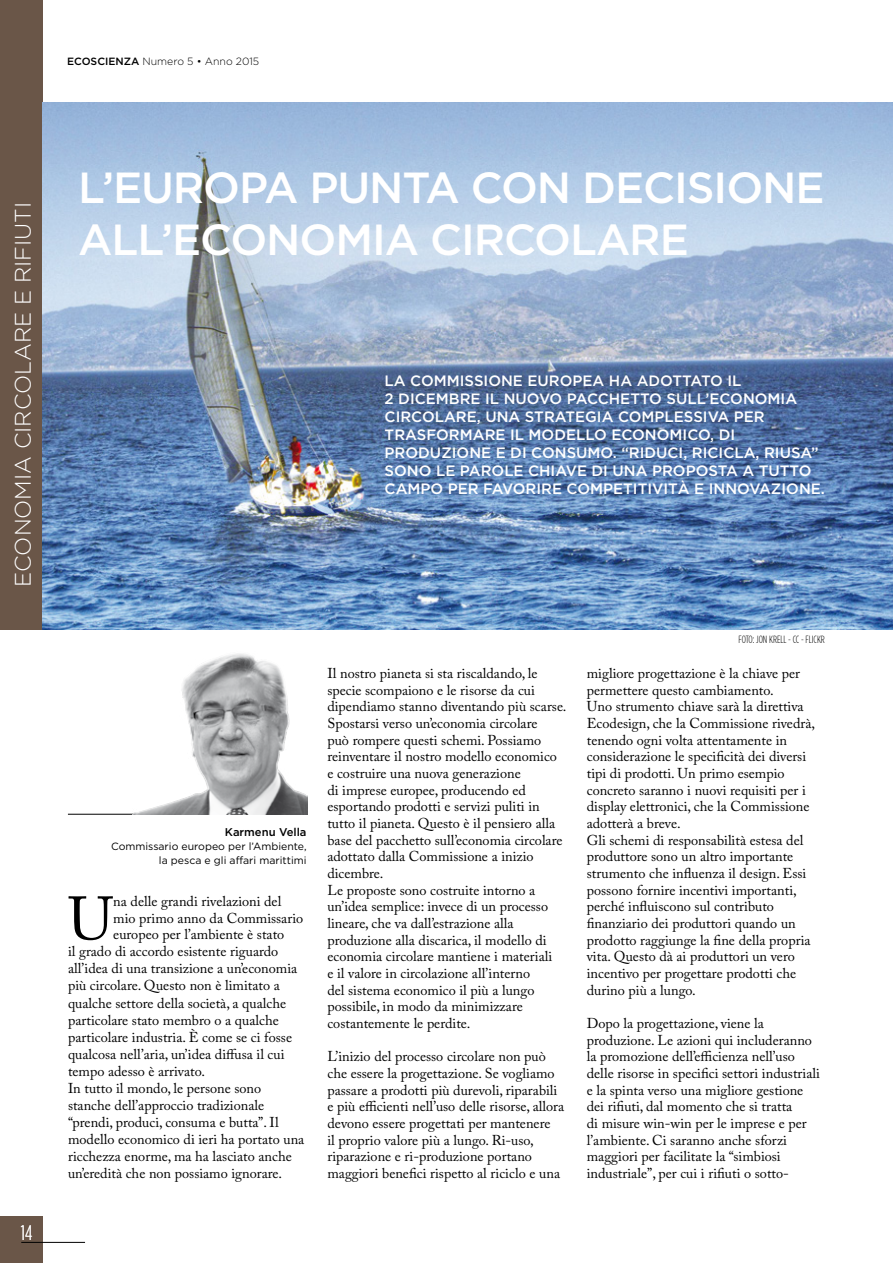
<style>
.page{position:relative;width:893px;height:1263px;background:#fff}
.page>*{position:absolute;margin:0;border:0;box-sizing:border-box;transform-origin:0 0}
.t1{font:60.6px "Adobe Caslon Pro";color:#000}
.t2{font:500 43.5px/52.5px "Gotham HTF";letter-spacing:-.025em;color:#fff}
.t3{font:300 22.5px "Gotham HTF";color:#fff}
.t4{font:300 condensed 21px "Gotham HTF";color:#fff}
.t5{font:500 15px/18px "Gotham HTF";color:#fff}
.t6{font:14.25px/16.6px "Adobe Caslon Pro";color:#000}
.t7{font:500 11.25px "Gotham HTF";color:#000}
.t8{font:10.5px/14.1px "Gotham HTF";color:#000;text-align:right}
.t9{font:300 10.5px "Gotham HTF";color:#000}
.t10{font:300 condensed 10.5px "Gotham HTF";color:#000}
.s1{font-weight:500}
</style>
<div class="page">
<div style="left:0;top:1216px;width:43px;height:47px;background:#6a5648"></div>
<hr style="left:21px;top:1242px;width:64px;height:1px;background:#000">
<div style="left:0;top:0;width:43px;height:629px;background:#6a5648"></div>
<img style="left:43px;top:102px;width:850px;height:527px">
<hr style="left:68px;top:814px;width:240px;height:1px;background:#000">
<img style="left:133px;top:653px;width:175px;height:161px">
<p class="t9" style="left:67px;top:56px;width:194px"><span class="s1">ECOSCIENZA</span> Numero 5 • Anno 2015</p>
<h3 class="t3" style="left:11px;top:587px;width:386px;rotate:-90deg">ECONOMIA CIRCOLARE E RIFIUTI</h3>
<h3 class="t4" style="left:21px;top:1221px;width:13px">14</h3>
<h2 class="t2" style="left:78px;top:160px;width:748px">L’EUROPA PUNTA CON DECISIONE<br>ALL’ECONOMIA CIRCOLARE</h2>
<p class="t5" style="left:385px;top:371px;width:442px">LA COMMISSIONE EUROPEA HA ADOTTATO IL<br>2 DICEMBRE IL NUOVO PACCHETTO SULL’ECONOMIA CIRCOLARE, UNA STRATEGIA COMPLESSIVA PER TRASFORMARE IL MODELLO ECONOMICO, DI PRODUZIONE E DI CONSUMO. “RIDUCI, RICICLA, RIUSA” SONO LE PAROLE CHIAVE DI UNA PROPOSTA A TUTTO CAMPO PER FAVORIRE COMPETITIVITÀ E INNOVAZIONE.</p>
<p class="t7" style="left:225px;top:826px;width:83px">Karmenu Vella</p>
<p class="t8" style="left:111px;top:839px;width:197px">Commissario europeo per l’Ambiente, la pesca e gli affari marittimi</p>
<h1 class="t1" style="left:68px;top:883px;width:47px">U</h1>
<p class="t6" style="left:113px;top:893px;width:170px">na delle grandi rivelazioni del</p>
<p class="t6" style="left:113px;top:909px;width:191px">mio primo anno da Commissario</p>
<p class="t6" style="left:113px;top:926px;width:173px">europeo per l’ambiente è stato</p>
<p class="t6" style="left:68px;top:943px;width:212px">il grado di accordo esistente riguardo</p>
<p class="t6" style="left:68px;top:960px;width:231px">all’idea di una transizione a un’economia</p>
<p class="t6" style="left:68px;top:977px;width:213px">più circolare. Questo non è limitato a</p>
<p class="t6" style="left:68px;top:994px;width:220px">qualche settore della società, a qualche</p>
<p class="t6" style="left:68px;top:1011px;width:212px">particolare stato membro o a qualche</p>
<p class="t6" style="left:68px;top:1028px;width:226px">particolare industria. È come se ci fosse</p>
<p class="t6" style="left:68px;top:1045px;width:218px">qualcosa nell’aria, un’idea diffusa il cui</p>
<p class="t6" style="left:68px;top:1062px;width:139px">tempo adesso è arrivato.</p>
<p class="t6" style="left:68px;top:1079px;width:195px">In tutto il mondo, le persone sono</p>
<p class="t6" style="left:68px;top:1096px;width:198px">stanche dell’approccio tradizionale</p>
<p class="t6" style="left:68px;top:1113px;width:212px">“prendi, produci, consuma e butta”. Il</p>
<p class="t6" style="left:68px;top:1130px;width:238px">modello economico di ieri ha portato una</p>
<p class="t6" style="left:68px;top:1148px;width:225px">ricchezza enorme, ma ha lasciato anche</p>
<p class="t6" style="left:68px;top:1165px;width:216px">un’eredità che non possiamo ignorare.</p>
<p class="t6" style="left:327px;top:665px;width:241px">Il nostro pianeta si sta riscaldando, le specie scompaiono e le risorse da cui dipendiamo stanno diventando più scarse.<br>Spostarsi verso un’economia circolare<br>può rompere questi schemi. Possiamo reinventare il nostro modello economico e costruire una nuova generazione<br>di imprese europee, producendo ed esportando prodotti e servizi puliti in tutto il pianeta. Questo è il pensiero alla base del pacchetto sull’economia circolare adottato dalla Commissione a inizio dicembre.<br>Le proposte sono costruite intorno a un’idea semplice: invece di un processo lineare, che va dall’estrazione alla produzione alla discarica, il modello di economia circolare mantiene i materiali<br>e il valore in circolazione all’interno<br>del sistema economico il più a lungo possibile, in modo da minimizzare costantemente le perdite.</p>
<p class="t6" style="left:327px;top:1048px;width:238px">L’inizio del processo circolare non può che essere la progettazione. Se vogliamo passare a prodotti più durevoli, riparabili e più efficienti nell’uso delle risorse, allora devono essere progettati per mantenere<br>il proprio valore più a lungo. Ri-uso, riparazione e ri-produzione portano maggiori benefici rispetto al riciclo e una</p>
<p class="t10" style="left:738px;top:634px;width:88px">FOTO: JON KRELL - CC - FLICKR</p>
<p class="t6" style="left:587px;top:665px;width:230px">migliore progettazione è la chiave per permettere questo cambiamento.<br>Uno strumento chiave sarà la direttiva Ecodesign, che la Commissione rivedrà, tenendo ogni volta attentamente in considerazione le specificità dei diversi tipi di prodotti. Un primo esempio concreto saranno i nuovi requisiti per i display elettronici, che la Commissione adotterà a breve.<br>Gli schemi di responsabilità estesa del produttore sono un altro importante strumento che influenza il design. Essi possono fornire incentivi importanti, perché influiscono sul contributo finanziario dei produttori quando un prodotto raggiunge la fine della propria vita. Questo dà ai produttori un vero incentivo per progettare prodotti che durino più a lungo.</p>
<p class="t6" style="left:587px;top:1015px;width:235px">Dopo la progettazione, viene la produzione. Le azioni qui includeranno la promozione dell’efficienza nell’uso delle risorse in specifici settori industriali e la spinta verso una migliore gestione dei rifiuti, dal momento che si tratta<br>di misure win-win per le imprese e per l’ambiente. Ci saranno anche sforzi maggiori per facilitate la “simbiosi industriale”, per cui i rifiuti o sotto-</p>
</div>
